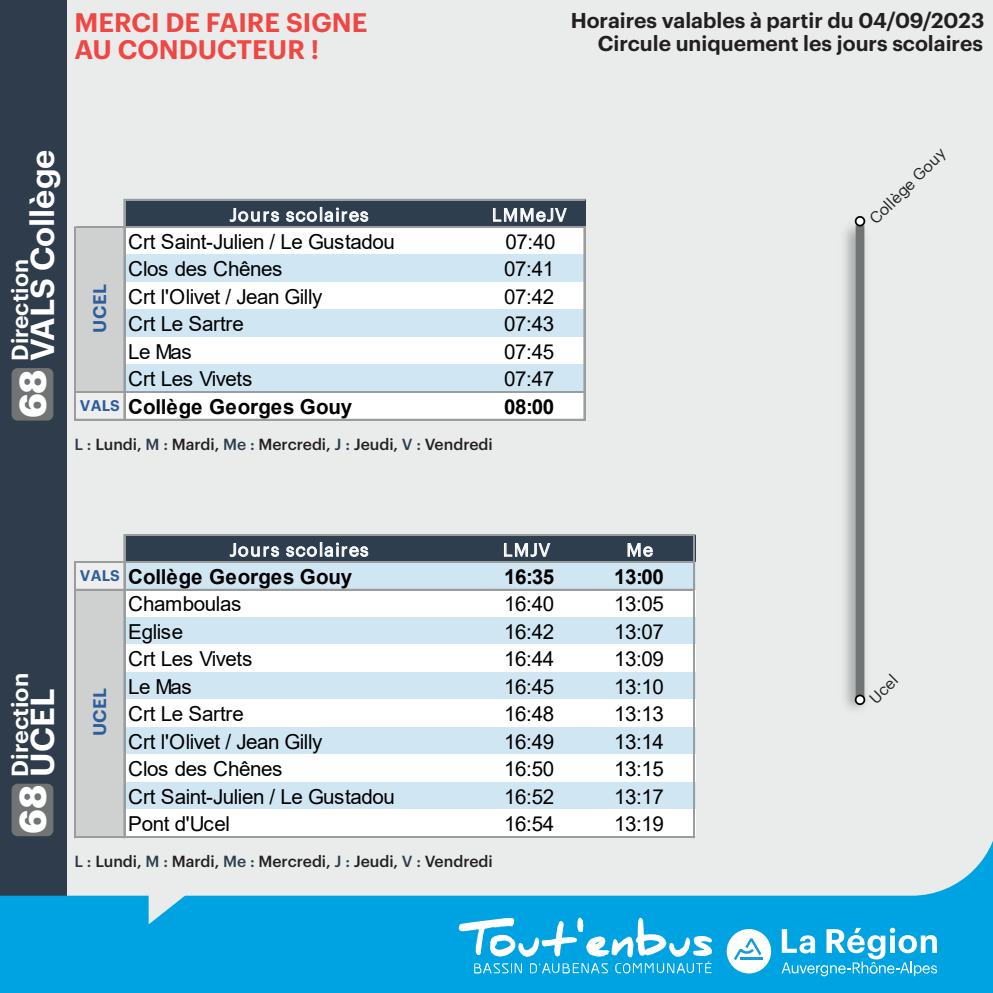
<style>
.page{position:relative;width:993px;height:993px;background:#fff}
.page>*{position:absolute;margin:0;border:0;box-sizing:border-box;transform-origin:0 0}
.t1{font:700 36.93px "Graphik";color:#fff}
.t2{font:600 32.55px "Graphik";color:#fff}
.t3{font:600 26.25px/26.2px "Graphik";color:#ef4744}
.t4{font:600 22.75px "Graphik";color:#fff}
.t5{font:600 21px/22.9px "Graphik";color:#231f20;text-align:right}
.t6{font:20.65px "Arial";letter-spacing:-.02em;color:#000001}
.t7{font:700 20.65px "Arial";letter-spacing:-.01em;color:#000001}
.t8{font:20.65px "Arial";color:#000001}
.t9{font:17.85px "Graphik";letter-spacing:.065em;color:#fff}
.t10{font:600 17.85px "Graphik";letter-spacing:.02em;color:#2d5d9d}
.t11{font:500 15.75px "Graphik";color:#231f20}
.t12{font:15.75px "Graphik";color:#231f20}
.s1{font-family:"Graphik";font-weight:600;font-size:15.05px;color:#2d5d9d}
.s2{color:#2f3e4e}
</style>
<div class="page">
<div style="left:0;top:0;width:992px;height:992px;background:#e9ecea"></div>
<div style="left:0;top:0;width:67px;height:992px;background:#2f3c4c"></div>
<div style="left:12px;top:368px;width:41px;height:52px;background:#707475;border-radius:6px"></div>
<img style="left:844px;top:216px;width:22px;height:342px">
<div style="left:855px;top:225px;width:9px;height:474px;background:#707475"></div>
<div style="left:855px;top:217px;width:9px;height:8px;background:#fff;border-radius:50%"></div>
<div style="left:854px;top:216px;width:11px;height:10px;border:2px solid #000001;border-radius:50%"></div>
<div style="left:124px;top:199px;width:461px;height:29px;background:#2f3e4e"></div>
<div style="left:76px;top:227px;width:49px;height:28px;background:#cfd1d0"></div>
<div style="left:124px;top:227px;width:461px;height:28px;background:#fff"></div>
<div style="left:76px;top:254px;width:49px;height:29px;background:#cfd1d0"></div>
<div style="left:124px;top:254px;width:461px;height:29px;background:#d1e6f3"></div>
<div style="left:76px;top:282px;width:49px;height:28px;background:#cfd1d0"></div>
<div style="left:124px;top:282px;width:461px;height:28px;background:#fff"></div>
<div style="left:76px;top:309px;width:49px;height:29px;background:#cfd1d0"></div>
<div style="left:124px;top:309px;width:461px;height:29px;background:#d1e6f3"></div>
<div style="left:76px;top:336px;width:49px;height:29px;background:#cfd1d0"></div>
<div style="left:124px;top:336px;width:461px;height:29px;background:#fff"></div>
<div style="left:76px;top:364px;width:49px;height:29px;background:#cfd1d0"></div>
<div style="left:124px;top:364px;width:461px;height:29px;background:#d1e6f3"></div>
<div style="left:76px;top:391px;width:49px;height:29px;background:#edeeed"></div>
<div style="left:124px;top:391px;width:461px;height:29px;background:#fff"></div>
<svg style="left:230px;top:208px;width:49px;height:14px"></svg>
<svg style="left:286px;top:207px;width:82px;height:15px"></svg>
<svg style="left:493px;top:208px;width:73px;height:14px"></svg>
<hr style="left:124px;top:199px;width:1px;height:221px;background:#9a9d9e">
<hr style="left:74px;top:227px;width:2px;height:193px;background:#9a9d9e">
<hr style="left:583px;top:228px;width:2px;height:192px;background:#9a9d9e">
<hr style="left:125px;top:199px;width:460px;height:1px;background:#9a9d9e">
<hr style="left:76px;top:226px;width:509px;height:1px;background:#9a9d9e">
<hr style="left:76px;top:227px;width:509px;height:1px;background:#9a9d9e">
<hr style="left:76px;top:391px;width:509px;height:2px;background:#9a9d9e">
<hr style="left:76px;top:419px;width:509px;height:1px;background:#9a9d9e">
<div style="left:124px;top:535px;width:571px;height:28px;background:#2f3e4e"></div>
<svg style="left:230px;top:543px;width:49px;height:13px"></svg>
<svg style="left:286px;top:542px;width:82px;height:14px"></svg>
<svg style="left:504px;top:543px;width:46px;height:13px"></svg>
<svg style="left:627px;top:543px;width:25px;height:13px"></svg>
<hr style="left:124px;top:534px;width:1px;height:303px;background:#9a9d9e">
<hr style="left:693px;top:535px;width:2px;height:302px;background:#9a9d9e">
<hr style="left:125px;top:534px;width:570px;height:1px;background:#9a9d9e">
<svg style="left:0;top:558px;width:992px;height:434px"></svg>
<svg style="left:781px;top:927px;width:155px;height:48px;background:#48bde9"></svg>
<div style="left:726px;top:928px;width:44px;height:45px;background:#fff;border-radius:50%"></div>
<hr style="left:740px;top:957px;width:22px;height:2px;background:#149cd8">
<svg style="left:734px;top:938px;width:27px;height:21px"></svg>
<svg style="left:458px;top:917px;width:253px;height:56px;background:#40bae8"></svg>
<p class="t3" style="left:74px;top:7px;width:294px">MERCI DE FAIRE SIGNE<br>AU CONDUCTEUR !</p>
<p class="t5" style="left:570px;top:7px;width:415px">Horaires valables à partir du 04/09/2023<br>Circule uniquement les jours scolaires</p>
<h2 class="t2" style="left:17px;top:361px;width:213px;rotate:-90deg">VALS Collège</h2>
<h1 class="t1" style="left:4px;top:418px;width:51px;rotate:-90deg">68</h1>
<p class="t4" style="left:3px;top:361px;width:103px;rotate:-90deg">Direction</p>
<p class="t9" style="left:229px;top:201px;width:140px">Jours scolaires</p>
<p class="t9" style="left:491px;top:201px;width:76px">LMMeJV</p>
<p class="t6" style="left:128px;top:227px;width:268px">Crt Saint-Julien / Le Gustadou</p>
<p class="t6" style="left:505px;top:227px;width:51px">07:40</p>
<p class="t6" style="left:128px;top:255px;width:156px">Clos des Chênes</p>
<p class="t6" style="left:504px;top:255px;width:51px">07:41</p>
<p class="t6" style="left:128px;top:282px;width:196px">Crt l'Olivet / Jean Gilly</p>
<p class="t6" style="left:504px;top:282px;width:51px">07:42</p>
<p class="t8" style="left:128px;top:309px;width:117px">Crt Le Sartre</p>
<p class="t6" style="left:504px;top:309px;width:51px">07:43</p>
<p class="t6" style="left:128px;top:337px;width:65px">Le Mas</p>
<p class="t6" style="left:504px;top:337px;width:51px">07:45</p>
<p class="t6" style="left:128px;top:364px;width:126px">Crt Les Vivets</p>
<p class="t6" style="left:504px;top:364px;width:51px">07:47</p>
<p class="t7" style="left:80px;top:392px;width:274px"><span class="s1">VALS</span> Collège Georges Gouy</p>
<p class="t7" style="left:504px;top:392px;width:51px">08:00</p>
<p class="t10" style="left:86px;top:332px;width:50px;rotate:-90deg">UCEL</p>
<p class="t11" style="left:74px;top:432px;width:420px"><span class="s2">L :</span> Lundi, <span class="s2">M :</span> Mardi, <span class="s2">Me :</span> Mercredi, <span class="s2">J :</span> Jeudi, <span class="s2">V :</span> Vendredi</p>
<p class="t12" style="left:863px;top:213px;width:102px;rotate:-45deg">Collège Gouy</p>
<p class="t4" style="left:3px;top:776px;width:105px;rotate:-90deg">Direction</p>
<h2 class="t2" style="left:17px;top:776px;width:89px;rotate:-90deg">UCEL</h2>
<h1 class="t1" style="left:4px;top:833px;width:51px;rotate:-90deg">68</h1>
<p class="t9" style="left:229px;top:536px;width:140px">Jours scolaires</p>
<p class="t9" style="left:502px;top:536px;width:49px">LMJV</p>
<p class="t9" style="left:626px;top:536px;width:28px">Me</p>
<p class="t7" style="left:80px;top:561px;width:274px"><span class="s1">VALS</span> Collège Georges Gouy</p>
<p class="t7" style="left:504px;top:561px;width:51px">16:35</p>
<p class="t7" style="left:614px;top:561px;width:51px">13:00</p>
<p class="t6" style="left:128px;top:589px;width:115px">Chamboulas</p>
<p class="t6" style="left:504px;top:589px;width:51px">16:40</p>
<p class="t6" style="left:614px;top:589px;width:51px">13:05</p>
<p class="t6" style="left:128px;top:617px;width:57px">Eglise</p>
<p class="t6" style="left:504px;top:617px;width:51px">16:42</p>
<p class="t6" style="left:614px;top:617px;width:51px">13:07</p>
<p class="t6" style="left:128px;top:644px;width:126px">Crt Les Vivets</p>
<p class="t6" style="left:504px;top:644px;width:51px">16:44</p>
<p class="t6" style="left:614px;top:644px;width:51px">13:09</p>
<p class="t6" style="left:128px;top:672px;width:65px">Le Mas</p>
<p class="t6" style="left:504px;top:672px;width:51px">16:45</p>
<p class="t6" style="left:614px;top:672px;width:51px">13:10</p>
<p class="t8" style="left:128px;top:699px;width:117px">Crt Le Sartre</p>
<p class="t6" style="left:504px;top:699px;width:51px">16:48</p>
<p class="t6" style="left:614px;top:699px;width:51px">13:13</p>
<p class="t6" style="left:128px;top:727px;width:196px">Crt l'Olivet / Jean Gilly</p>
<p class="t6" style="left:504px;top:727px;width:51px">16:49</p>
<p class="t6" style="left:614px;top:727px;width:51px">13:14</p>
<p class="t6" style="left:128px;top:754px;width:156px">Clos des Chênes</p>
<p class="t6" style="left:504px;top:754px;width:51px">16:50</p>
<p class="t6" style="left:614px;top:754px;width:51px">13:15</p>
<p class="t6" style="left:128px;top:782px;width:268px">Crt Saint-Julien / Le Gustadou</p>
<p class="t6" style="left:504px;top:782px;width:51px">16:52</p>
<p class="t6" style="left:614px;top:782px;width:51px">13:17</p>
<p class="t6" style="left:128px;top:809px;width:104px">Pont d'Ucel</p>
<p class="t6" style="left:504px;top:809px;width:51px">16:54</p>
<p class="t6" style="left:614px;top:809px;width:51px">13:19</p>
<p class="t10" style="left:86px;top:736px;width:50px;rotate:-90deg">UCEL</p>
<p class="t11" style="left:74px;top:848px;width:420px"><span class="s2">L :</span> Lundi, <span class="s2">M :</span> Mardi, <span class="s2">Me :</span> Mercredi, <span class="s2">J :</span> Jeudi, <span class="s2">V :</span> Vendredi</p>
<p class="t12" style="left:863px;top:692px;width:34px;rotate:-45deg">Ucel</p>
</div>
